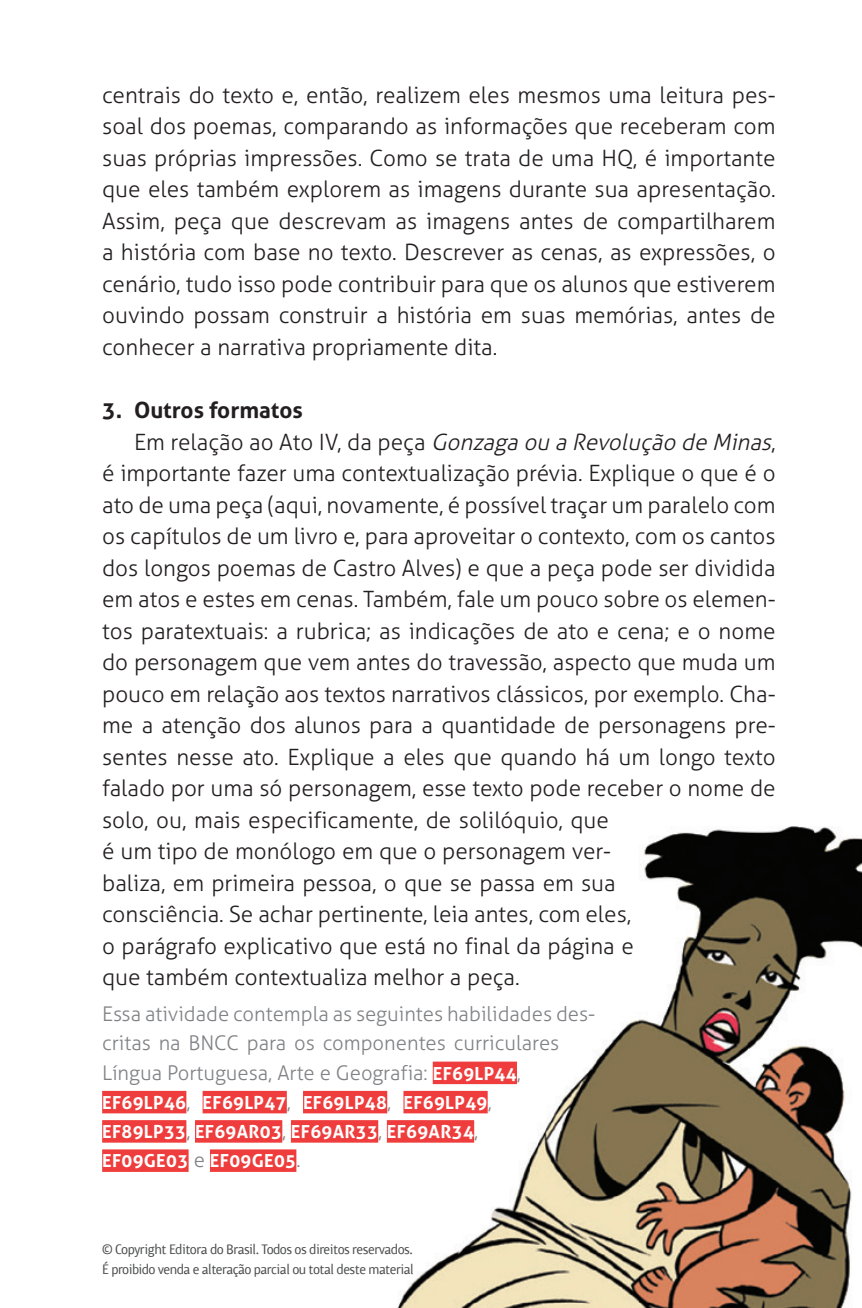
<style>
.page{position:relative;width:862px;height:1308px;background:#fff}
.page>*{position:absolute;margin:0;border:0;box-sizing:border-box;transform-origin:0 0}
.t1{font:300 22.5px/31.5px "Aller";color:#231f20;text-align:justify}
.t2{font:italic 300 22.5px "Aller";color:#231f20}
.t3{font:700 22.5px "Aller";color:#231f20}
.t4{font:300 20.25px/29.2px "Aller";color:#808285}
.t5{font:700 18px/29.2px "Aller";letter-spacing:.02em;color:#fff}
.t6{font:13.5px/20.2px "Chino ITC Std";letter-spacing:-.04em;color:#4b4c4d}
.s1{font-style:normal}
.s2{font-weight:700;font-size:18px;color:#fff}
.s3{font-weight:300;font-size:20.25px;color:#808285}
</style>
<div class="page">
<img style="left:371px;top:827px;width:490px;height:480px">
<div style="left:432px;top:1061px;width:84px;height:23px;background:#ee3d3c"></div>
<div style="left:102px;top:1090px;width:84px;height:23px;background:#ee3d3c"></div>
<div style="left:202px;top:1090px;width:84px;height:23px;background:#ee3d3c"></div>
<div style="left:303px;top:1090px;width:84px;height:23px;background:#ee3d3c"></div>
<div style="left:403px;top:1090px;width:84px;height:23px;background:#ee3d3c"></div>
<div style="left:102px;top:1120px;width:84px;height:22px;background:#ee3d3c"></div>
<div style="left:195px;top:1120px;width:87px;height:22px;background:#ee3d3c"></div>
<div style="left:291px;top:1120px;width:87px;height:22px;background:#ee3d3c"></div>
<div style="left:386px;top:1120px;width:88px;height:22px;background:#ee3d3c"></div>
<div style="left:102px;top:1149px;width:86px;height:22px;background:#ee3d3c"></div>
<div style="left:210px;top:1149px;width:86px;height:22px;background:#ee3d3c"></div>
<p class="t1" style="left:102px;top:79px;width:674px">centrais do texto e, então, realizem eles mesmos uma leitura pes&shy;soal dos poemas, comparando as informações que receberam com suas próprias impressões. Como se trata de uma HQ, é importante que eles também explorem as imagens durante sua apresentação.<br>Assim, peça que descrevam as imagens antes de compartilharem a história com base no texto. Descrever as cenas, as expressões, o cenário, tudo isso pode contribuir para que os alunos que estiverem ouvindo possam construir a história em suas memórias, antes de conhecer a narrativa propriamente dita.</p>
<p class="t3" style="left:102px;top:396px;width:202px">3. Outros formatos</p>
<p class="t2" style="left:134px;top:428px;width:644px"><span class="s1">E m r e l a ç ã o a o At o I V, d a p e ç a</span> Gonzaga ou a Revolução de Minas<span class="s1">,</span></p>
<p class="t1" style="left:102px;top:457px;width:674px">é importante fazer uma contextualização prévia. Explique o que é o</p>
<p class="t1" style="left:102px;top:489px;width:674px">ato de uma peça (aqui, novamente, é possível traçar um paralelo com</p>
<p class="t1" style="left:102px;top:520px;width:674px">os capítulos de um livro e, para aproveitar o contexto, com os cantos</p>
<p class="t1" style="left:102px;top:552px;width:674px">dos longos poemas de Castro Alves) e que a peça pode ser dividida</p>
<p class="t1" style="left:102px;top:583px;width:674px">em atos e estes em cenas. Também, fale um pouco sobre os elemen-</p>
<p class="t1" style="left:102px;top:615px;width:674px">tos paratextuais: a rubrica; as indicações de ato e cena; e o nome</p>
<p class="t1" style="left:102px;top:646px;width:674px">do personagem que vem antes do travessão, aspecto que muda um</p>
<p class="t1" style="left:102px;top:678px;width:674px">pouco em relação aos textos narrativos clássicos, por exemplo. Cha-</p>
<p class="t1" style="left:102px;top:709px;width:674px">me a atenção dos alunos para a quantidade de personagens pre-</p>
<p class="t1" style="left:102px;top:741px;width:674px">sentes nesse ato. Explique a eles que quando há um longo texto</p>
<p class="t1" style="left:102px;top:772px;width:674px">falado por uma só personagem, esse texto pode receber o nome de</p>
<p class="t1" style="left:102px;top:804px;width:508px">solo, ou, mais especificamente, de solilóquio, que</p>
<p class="t1" style="left:102px;top:835px;width:510px">é um tipo de monólogo em que o personagem ver-</p>
<p class="t1" style="left:102px;top:867px;width:515px">baliza, em primeira pessoa, o que se passa em sua</p>
<p class="t1" style="left:102px;top:898px;width:530px">consciência. Se achar pertinente, leia antes, com eles,</p>
<p class="t1" style="left:102px;top:930px;width:533px">o parágrafo explicativo que está no final da página e</p>
<p class="t1" style="left:102px;top:961px;width:419px">que também contextualiza melhor a peça.</p>
<p class="t4" style="left:102px;top:999px;width:494px">Essa atividade contempla as seguintes habilidades des&shy;critas na BNCC para os componentes curriculares<br>Língua Portuguesa, Arte e Geografia: <span class="s2">EF69LP44</span>,</p>
<p class="t5" style="left:102px;top:1087px;width:391px">EF69LP46<span class="s3">,</span> EF69LP47<span class="s3">,</span> EF69LP48<span class="s3">,</span> EF69LP49<span class="s3">,<br></span>EF89LP33<span class="s3">,</span> EF69AR03<span class="s3">,</span> EF69AR33<span class="s3">,</span> EF69AR34<span class="s3">,<br></span>EF09GE03 <span class="s3">e</span> EF09GE05<span class="s3">.</span></p>
<p class="t6" style="left:102px;top:1238px;width:313px">© Copyright Editora do Brasil. Todos os direitos reservados.<br>É proibido venda e alteração parcial ou total deste material</p>
</div>
